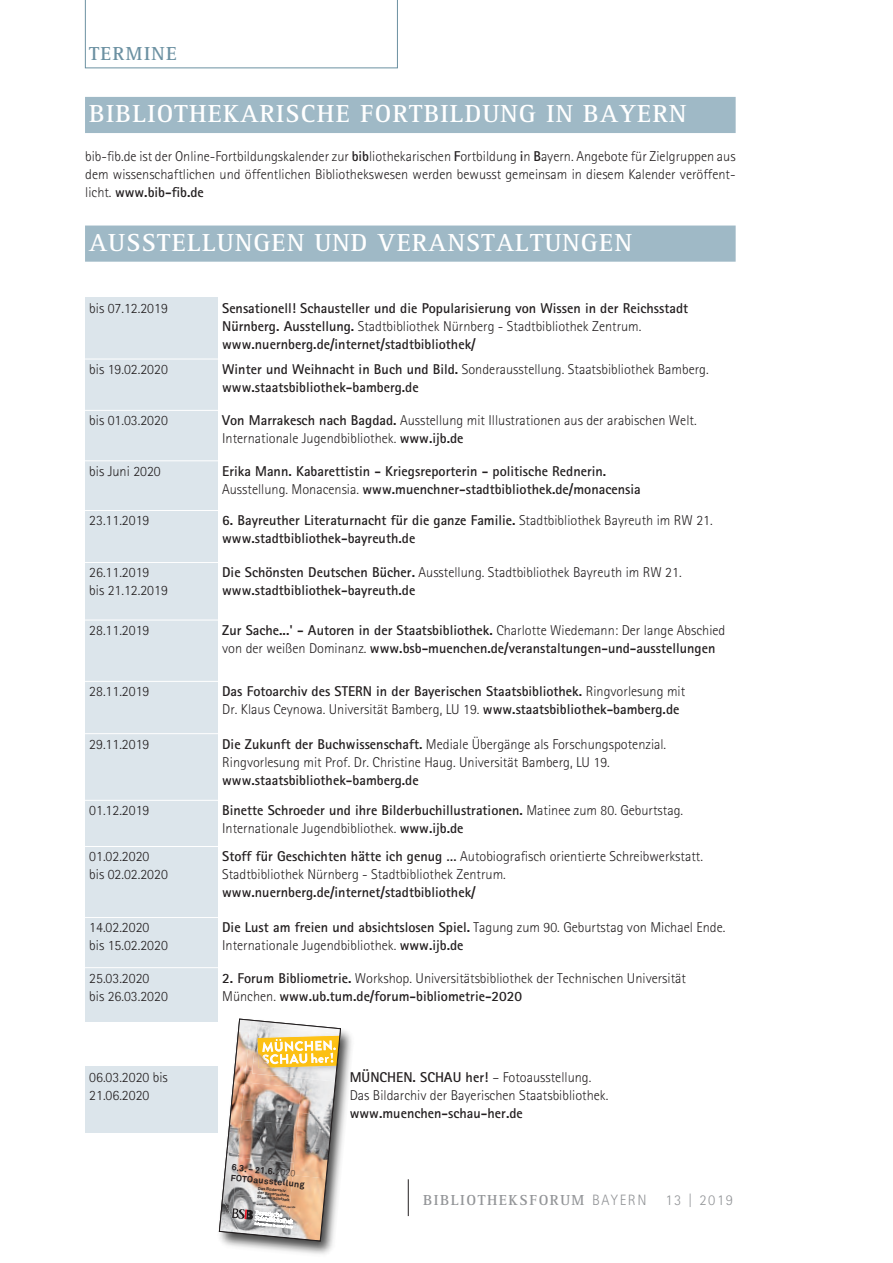
<style>
.page{position:relative;width:893px;height:1263px;background:#fff}
.page>*{position:absolute;margin:0;border:0;box-sizing:border-box;transform-origin:0 0}
.t1{font:700 25.5px "Rotis Serif Std";letter-spacing:.05em;color:#fff}
.t2{font:700 19.5px "Rotis Serif Std";letter-spacing:.075em;color:#6c91a2}
.t3{font:700 15px "Rotis Serif Std";letter-spacing:.1em;color:#939598}
.t4{font:300 15px "Rotis Sans Serif Std";letter-spacing:.1em;color:#939598}
.t5{font:300 14.25px/18px "Rotis Sans Serif Std";color:#231f20}
.t6{font:700 14.25px/18px "Rotis Sans Serif Std";color:#231f20}
.t7{font:700 8.85px/10.4px "Akkurat Std";color:#231f20}
.t8{font:700 4.2px/4.3px "Akkurat Std";color:#231f20}
.t9{font:700 2.85px "Akkurat Std";color:#231f20}
.s1{font-weight:700}
.s2{font-weight:300}
.s3{font-family:"DIN"}
.s4{font-family:"Rotis Sans Serif Std";font-weight:300}
</style>
<div class="page">
<hr style="left:408px;top:1179px;width:1px;height:37px;background:#231f20">
<svg style="left:85px;top:0;width:313px;height:68px"></svg>
<div style="left:85px;top:97px;width:651px;height:36px;background:#9fb9c6"></div>
<div style="left:85px;top:226px;width:651px;height:36px;background:#9fb9c6"></div>
<img style="left:211px;top:1018px;width:141px;height:236px">
<div style="left:85px;top:298px;width:133px;height:61px;background:#dce5eb"></div>
<div style="left:85px;top:359px;width:133px;height:51px;background:#dce5eb"></div>
<div style="left:85px;top:410px;width:133px;height:51px;background:#dce5eb"></div>
<div style="left:85px;top:461px;width:133px;height:49px;background:#dce5eb"></div>
<div style="left:85px;top:510px;width:133px;height:52px;background:#dce5eb"></div>
<div style="left:85px;top:562px;width:133px;height:58px;background:#dce5eb"></div>
<div style="left:85px;top:620px;width:133px;height:61px;background:#dce5eb"></div>
<div style="left:85px;top:681px;width:133px;height:53px;background:#dce5eb"></div>
<div style="left:85px;top:734px;width:133px;height:66px;background:#dce5eb"></div>
<div style="left:85px;top:800px;width:133px;height:46px;background:#dce5eb"></div>
<div style="left:85px;top:846px;width:133px;height:71px;background:#dce5eb"></div>
<div style="left:85px;top:917px;width:133px;height:51px;background:#dce5eb"></div>
<div style="left:85px;top:968px;width:133px;height:54px;background:#dce5eb"></div>
<div style="left:85px;top:1067px;width:133px;height:66px;background:#dce5eb"></div>
<hr style="left:85px;top:359px;width:651px;height:1px;background:#fff">
<hr style="left:85px;top:410px;width:651px;height:1px;background:#fff">
<hr style="left:85px;top:461px;width:651px;height:1px;background:#fff">
<hr style="left:85px;top:510px;width:651px;height:1px;background:#fff">
<hr style="left:85px;top:562px;width:651px;height:1px;background:#fff">
<hr style="left:85px;top:620px;width:651px;height:1px;background:#fff">
<hr style="left:85px;top:681px;width:651px;height:1px;background:#fff">
<hr style="left:85px;top:733px;width:651px;height:1px;background:#fff">
<hr style="left:85px;top:800px;width:651px;height:1px;background:#fff">
<hr style="left:85px;top:846px;width:651px;height:1px;background:#fff">
<hr style="left:85px;top:917px;width:651px;height:1px;background:#fff">
<hr style="left:85px;top:967px;width:651px;height:1px;background:#fff">
<img style="left:219px;top:1019px;width:122px;height:222px">
<h2 class="t2" style="left:89px;top:47px;width:89px">TERMINE</h2>
<h1 class="t1" style="left:89px;top:105px;width:598px">BIBLIOTHEKARISCHE FORTBILDUNG IN BAYERN</h1>
<p class="t5" style="left:85px;top:149px;width:652px;text-align:justify">bib-fib.de ist der Online-Fortbildungskalender zur <span class="s1">bib</span>liothekarischen <span class="s1">F</span>ortbildung <span class="s1">i</span>n <span class="s1">B</span>ayern. Angebote für Zielgruppen aus dem wissenschaftlichen und öffentlichen Bibliothekswesen werden bewusst gemeinsam in diesem Kalender veröffent&shy;licht. <span class="s1">www.bib-fib.de</span></p>
<h1 class="t1" style="left:89px;top:234px;width:544px">AUSSTELLUNGEN UND VERANSTALTUNGEN</h1>
<p class="t5" style="left:89px;top:300px;width:80px">bis 07.12.2019</p>
<p class="t6" style="left:222px;top:300px;width:467px">Sensationell! Schausteller und die Popularisierung von Wissen in der Reichsstadt<br>Nürnberg. Ausstellung. <span class="s2">Stadtbibliothek Nürnberg - Stadtbibliothek Zentrum. </span>www.nuernberg.de/internet/stadtbibliothek/</p>
<p class="t5" style="left:89px;top:362px;width:80px">bis 19.02.2020</p>
<p class="t6" style="left:222px;top:362px;width:488px">Winter und Weihnacht in Buch und Bild. <span class="s2">Sonderausstellung. Staatsbibliothek Bamberg. </span>www.staatsbibliothek-bamberg.de</p>
<p class="t5" style="left:89px;top:413px;width:80px">bis 01.03.2020</p>
<p class="t5" style="left:222px;top:413px;width:476px"><span class="s1">Von Marrakesch nach Bagdad.</span> Ausstellung mit Illustrationen aus der arabischen Welt.<br>Internationale Jugendbibliothek. <span class="s1">www.ijb.de</span></p>
<p class="t5" style="left:89px;top:463px;width:73px">bis Juni 2020</p>
<p class="t6" style="left:222px;top:463px;width:420px">Erika Mann. Kabarettistin - Kriegsreporterin - politische Rednerin.<br><span class="s2">Ausstellung. Monacensia.</span> www.muenchner-stadtbibliothek.de/monacensia</p>
<p class="t5" style="left:89px;top:513px;width:62px">23.11.2019</p>
<p class="t6" style="left:222px;top:513px;width:492px">6. Bayreuther Literaturnacht für die ganze Familie. <span class="s2">Stadtbibliothek Bayreuth im RW 21. </span>www.stadtbibliothek-bayreuth.de</p>
<p class="t5" style="left:89px;top:565px;width:80px">26.11.2019 bis 21.12.2019</p>
<p class="t6" style="left:222px;top:565px;width:461px">Die Schönsten Deutschen Bücher. <span class="s2">Ausstellung. Stadtbibliothek Bayreuth im RW 21. </span>www.stadtbibliothek-bayreuth.de</p>
<p class="t5" style="left:89px;top:623px;width:62px">28.11.2019</p>
<p class="t6" style="left:222px;top:623px;width:505px">Zur Sache...' - Autoren in der Staatsbibliothek. <span class="s2">Charlotte Wiedemann: Der lange Abschied von der weißen Dominanz.</span> www.bsb-muenchen.de/veranstaltungen-und-ausstellungen</p>
<p class="t5" style="left:89px;top:684px;width:62px">28.11.2019</p>
<p class="t6" style="left:222px;top:684px;width:465px">Das Fotoarchiv des STERN in der Bayerischen Staatsbibliothek. <span class="s2">Ringvorlesung mit<br>Dr. Klaus Ceynowa. Universität Bamberg, LU 19.</span> www.staatsbibliothek-bamberg.de</p>
<p class="t5" style="left:89px;top:736px;width:62px">29.11.2019</p>
<p class="t5" style="left:222px;top:736px;width:446px"><span class="s1">Die Zukunft der Buchwissenschaft.</span> Mediale Übergänge als Forschungspotenzial.<br>Ringvorlesung mit Prof. Dr. Christine Haug. Universität Bamberg, LU 19.</p>
<p class="t6" style="left:222px;top:772px;width:198px">www.staatsbibliothek-bamberg.de</p>
<p class="t5" style="left:89px;top:803px;width:62px">01.12.2019</p>
<p class="t6" style="left:222px;top:803px;width:462px">Binette Schroeder und ihre Bilderbuchillustrationen. <span class="s2">Matinee zum 80. Geburtstag.<br>Internationale Jugendbibliothek.</span> www.ijb.de</p>
<p class="t5" style="left:89px;top:849px;width:80px">01.02.2020 bis 02.02.2020</p>
<p class="t5" style="left:222px;top:849px;width:482px"><span class="s1">Stoff für Geschichten hätte ich genug …</span> Autobiografisch orientierte Schreibwerkstatt.<br>Stadtbibliothek Nürnberg - Stadtbibliothek Zentrum.</p>
<p class="t6" style="left:222px;top:885px;width:255px">www.nuernberg.de/internet/stadtbibliothek/</p>
<p class="t5" style="left:89px;top:920px;width:80px">14.02.2020 bis 15.02.2020</p>
<p class="t5" style="left:222px;top:920px;width:505px"><span class="s1">Die Lust am freien und absichtslosen Spiel.</span> Tagung zum 90. Geburtstag von Michael Ende.<br>Internationale Jugendbibliothek. <span class="s1">www.ijb.de</span></p>
<p class="t5" style="left:89px;top:970px;width:80px">25.03.2020 bis 26.03.2020</p>
<p class="t5" style="left:222px;top:970px;width:465px"><span class="s1">2. Forum Bibliometrie.</span> Workshop. Universitätsbibliothek der Technischen Universität<br>München. <span class="s1">www.ub.tum.de/forum-bibliometrie-2020</span></p>
<p class="t5" style="left:89px;top:1069px;width:80px">06.03.2020 bis<br>21.06.2020</p>
<p class="t5" style="left:350px;top:1069px;width:260px"><span class="s1">MÜNCHEN. SCHAU her!</span> – Fotoausstellung.<br>Das Bildarchiv der Bayerischen Staatsbibliothek.</p>
<p class="t6" style="left:350px;top:1105px;width:175px">www.muenchen-schau-her.de</p>
<p class="t7" style="left:232px;top:1163px;width:75px;rotate:5deg">6.3. <span class="s3">–</span> 21.6.<span class="s2">2020<br></span>FOTOausstellung</p>
<p class="t8" style="left:258px;top:1186px;width:34px;rotate:5deg">Das Bildarchiv derBayerischen<br>Staatsbibliothek</p>
<p class="t9" style="left:257px;top:1203px;width:40px;rotate:5deg">www.muenchen-schau-her.de</p>
<p class="t3" style="left:423px;top:1195px;width:225px">BIBLIOTHEKSFORUM <span class="s4">BAYERN</span></p>
<p class="t4" style="left:665px;top:1195px;width:69px">13 | 2019</p>
</div>
